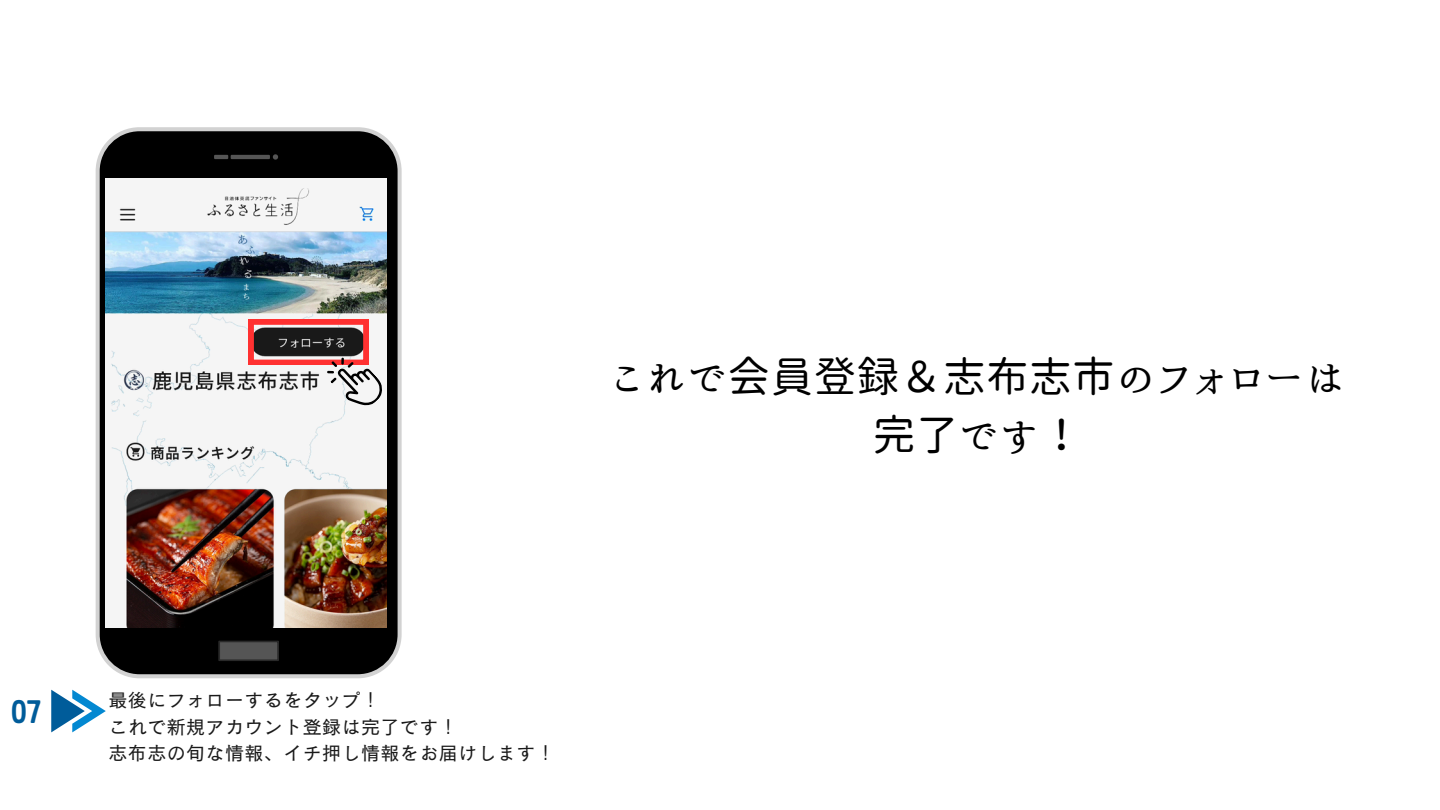
<style>
.page{position:relative;width:1440px;height:810px;background:#fff}
.page>*{position:absolute;margin:0;border:0;box-sizing:border-box;transform-origin:0 0}
.t1{font:42.1px/58.5px "Honoka Antique Maru";letter-spacing:.025em;color:#000;text-align:center}
.t2{font:900 32.5px "Tsunagi Gothic";color:#005c9a}
.t3{font:19px "Canva Cezanne Pro N M";letter-spacing:.025em;color:#1a1a1a}
</style>
<div class="page">
<svg style="left:96px;top:127px;width:306px;height:551px;background:#d3d3d3"></svg>
<svg style="left:100px;top:131px;width:298px;height:543px;background:#0e0e0e"></svg>
<div style="left:219px;top:641px;width:59px;height:19px;background:#555"></div>
<div style="left:218px;top:641px;width:61px;height:20px;border:2px solid #292929"></div>
<hr style="left:214px;top:155px;width:14px;height:4px;background:#555">
<hr style="left:231px;top:155px;width:39px;height:4px;background:#555">
<svg style="left:273px;top:154px;width:5px;height:6px"></svg>
<img style="left:106px;top:178px;width:281px;height:449px">
<svg style="left:51px;top:690px;width:55px;height:42px"></svg>
<svg style="left:249px;top:320px;width:140px;height:95px"></svg>
<p class="t1" style="left:610px;top:346px;width:737px">これで会員登録＆志布志市のフォローは完了です！</p>
<p class="t2" style="left:11px;top:694px;width:31px">07</p>
<p class="t3" style="left:108px;top:691px;width:273px">最後にフォローするをタップ！</p>
<p class="t3" style="left:108px;top:717px;width:351px">これで新規アカウント登録は完了です！</p>
<p class="t3" style="left:108px;top:743px;width:448px">志布志の旬な情報、イチ押し情報をお届けします！</p>
</div>
